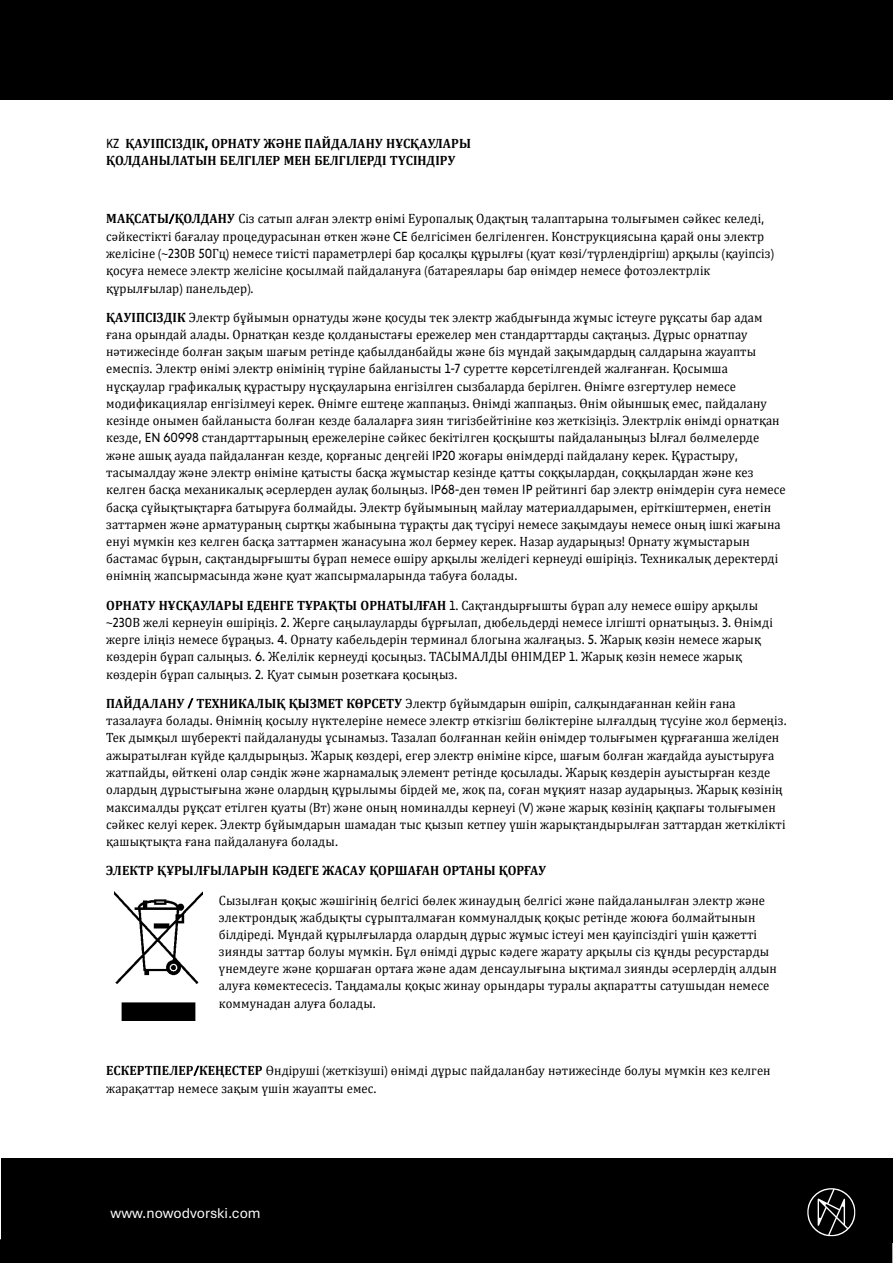
<style>
.page{position:relative;width:893px;height:1263px;background:#fff}
.page>*{position:absolute;margin:0;border:0;box-sizing:border-box;transform-origin:0 0}
.t1{font:15px "Aptos";color:#fff}
.t2{font:13.5px/17.2px "Cambria";letter-spacing:.01em;color:#000;scale:.93 1}
.t3{font:700 13.5px/17.2px "Cambria";letter-spacing:.01em;color:#000;scale:.93 1}
.s1{font-family:"Niveau Grotesk";font-weight:400}
.s2{font-weight:700}
.s3{font-family:"Niveau Grotesk"}
</style>
<div class="page">
<div style="left:1px;top:1159px;width:447px;height:84px;background:#000"></div>
<div style="left:456px;top:1159px;width:430px;height:28px;background:#000"></div>
<div style="left:0;top:0;width:892px;height:99px;background:#000"></div>
<div style="left:0;top:1188px;width:892px;height:75px;background:#000"></div>
<img style="left:114px;top:892px;width:89px;height:128px">
<p class="t3" style="left:106px;top:135px;width:394px"><span class="s1">KZ</span> ҚАУІПСІЗДІК<span class="s1">,</span> ОРНАТУ ЖӘНЕ ПАЙДАЛАНУ НҰСҚАУЛАРЫ<br>ҚОЛДАНЫЛАТЫН БЕЛГІЛЕР МЕН БЕЛГІЛЕРДІ ТҮСІНДІРУ</p>
<p class="t2" style="left:106px;top:210px;width:720px"><span class="s2">МАҚСАТЫ</span><span class="s3">/</span><span class="s2">ҚОЛДАНУ</span> Сіз сатып алған электр өнімі Еуропалық Одақтың талаптарына толығымен сәи кес келеді<span class="s3">, </span>сәи кестікті бағалау процедурасынан өткен және <span class="s3">CE</span> белгісімен белгіленген<span class="s3">.</span> Конструкциясына қараи оны электр желісіне <span class="s3">(~230</span>В <span class="s3">50</span>Гц<span class="s3">)</span> немесе тиісті параметрлері бар қосалқы құрылғы <span class="s3">(</span>қуат көзі<span class="s3">/</span>түрлендіргіш<span class="s3">)</span> арқылы <span class="s3">(</span>қауіпсіз<span class="s3">) </span>қосуға немесе электр желісіне қосылмаи паи далануға <span class="s3">(</span>батареялары бар өнімдер немесе фотоэлектрлік құрылғылар<span class="s3">)</span> панельдер<span class="s3">).</span></p>
<p class="t2" style="left:106px;top:308px;width:732px"><span class="s2">ҚАУІПСІЗДІК</span> Электр бұи ымын орнатуды және қосуды тек электр жабдығында жұмыс істеуге рұқсаты бар адам ғана орындаи алады<span class="s3">.</span> Орнатқан кезде қолданыстағы ережелер мен стандарттарды сақтаңыз<span class="s3">.</span> Дұрыс орнатпау нәтижесінде болған зақым шағым ретінде қабылданбаи ды және біз мұндаи зақымдардың салдарына жауапты емеспіз<span class="s3">.</span> Электр өнімі электр өнімінің түріне баи ланысты <span class="s3">1-7</span> суретте көрсетілгендеи жалғанған<span class="s3">.</span> Қосымша нұсқаулар графикалық құрастыру нұсқауларына енгізілген сызбаларда берілген<span class="s3">.</span> Өнімге өзгертулер немесе модификациялар енгізілмеуі керек<span class="s3">.</span> Өнімге ештеңе жаппаңыз<span class="s3">.</span> Өнімді жаппаңыз<span class="s3">.</span> Өнім ои ыншық емес<span class="s3">,</span> паи далану кезінде онымен баи ланыста болған кезде балаларға зиян тигізбеи тініне көз жеткізіңіз<span class="s3">.</span> Электрлік өнімді орнатқан кезде<span class="s3">, EN 60998</span> стандарттарының ережелеріне сәи кес бекітілген қосқышты паи даланыңыз Ылғал бөлмелерде және ашық ауада паи даланған кезде<span class="s3">,</span> қорғаныс деңгеи і <span class="s3">IP20</span> жоғары өнімдерді паи далану керек<span class="s3">.</span> Құрастыру<span class="s3">, </span>тасымалдау және электр өніміне қатысты басқа жұмыстар кезінде қатты соққылардан<span class="s3">,</span> соққылардан және кез келген басқа механикалық әсерлерден аулақ болыңыз<span class="s3">. IP68-</span>ден төмен <span class="s3">IP</span> реи тингі бар электр өнімдерін суға немесе басқа сұи ықтықтарға батыруға болмаи ды<span class="s3">.</span> Электр бұи ымының маи лау материалдарымен<span class="s3">,</span> еріткіштермен<span class="s3">,</span> енетін заттармен және арматураның сыртқы жабынына тұрақты дақ түсіруі немесе зақымдауы немесе оның ішкі жағына енуі мүмкін кез келген басқа заттармен жанасуына жол бермеу керек<span class="s3">.</span> Назар аударыңыз<span class="s3">!</span> Орнату жұмыстарын бастамас бұрын<span class="s3">,</span> сақтандырғышты бұрап немесе өшіру арқылы желідегі кернеуді өшіріңіз<span class="s3">.</span> Техникалық деректерді өнімнің жапсырмасында және қуат жапсырмаларында табуға болады<span class="s3">.</span></p>
<p class="t2" style="left:106px;top:596px;width:718px"><span class="s2">ОРНАТУ НҰСҚАУЛАРЫ ЕДЕНГЕ ТҰРАҚТЫ ОРНАТЫЛҒАН</span> <span class="s3">1.</span> Сақтандырғышты бұрап алу немесе өшіру арқылы <span class="s3">~230</span>В желі кернеуін өшіріңіз<span class="s3">. 2.</span> Жерге саңылауларды бұрғылап<span class="s3">,</span> дюбельдерді немесе ілгішті орнатыңыз<span class="s3">. 3.</span> Өнімді жерге іліңіз немесе бұраңыз<span class="s3">. 4.</span> Орнату кабельдерін терминал блогына жалғаңыз<span class="s3">. 5.</span> Жарық көзін немесе жарық көздерін бұрап салыңыз<span class="s3">. 6.</span> Желілік кернеуді қосыңыз<span class="s3">.</span> ТАСЫМАЛДЫ ӨНІМДЕР <span class="s3">1.</span> Жарық көзін немесе жарық көздерін бұрап салыңыз<span class="s3">. 2.</span> Қуат сымын розеткаға қосыңыз<span class="s3">.</span></p>
<p class="t2" style="left:106px;top:694px;width:733px"><span class="s2">ПАЙДАЛАНУ</span> <span class="s3">/</span> <span class="s2">ТЕХНИКАЛЫҚ ҚЫЗМЕТ КӨРСЕТУ</span> Электр бұи ымдарын өшіріп<span class="s3">,</span> салқындағаннан кеи ін ғана тазалауға болады<span class="s3">.</span> Өнімнің қосылу нүктелеріне немесе электр өткізгіш бөліктеріне ылғалдың түсуіне жол бермеңіз<span class="s3">.<br></span>Тек дымқыл шүберекті паи далануды ұсынамыз<span class="s3">.</span> Тазалап болғаннан кеи ін өнімдер толығымен құрғағанша желіден ажыратылған күи де қалдырыңыз<span class="s3">.</span> Жарық көздері<span class="s3">,</span> егер электр өніміне кірсе<span class="s3">,</span> шағым болған жағдаи да ауыстыруға жатпаи ды<span class="s3">,</span> өи ткені олар сәндік және жарнамалық элемент ретінде қосылады<span class="s3">.</span> Жарық көздерін ауыстырған кезде олардың дұрыстығына және олардың құрылымы бірдеи ме<span class="s3">,</span> жоқ па<span class="s3">,</span> соған мұқият назар аударыңыз<span class="s3">.</span> Жарық көзінің максималды рұқсат етілген қуаты <span class="s3">(</span>Вт<span class="s3">)</span> және оның номиналды кернеуі <span class="s3">(V)</span> және жарық көзінің қақпағы толығымен сәи кес келуі керек<span class="s3">.</span> Электр бұи ымдарын шамадан тыс қызып кетпеу үшін жарықтандырылған заттардан жеткілікті қашықтықта ғана паи далануға болады<span class="s3">.</span></p>
<p class="t3" style="left:106px;top:862px;width:475px">ЭЛЕКТР ҚҰРЫЛҒЫЛАРЫН КӘДЕГЕ ЖАСАУ ҚОРШАҒАН ОРТАНЫ ҚОРҒАУ</p>
<p class="t2" style="left:219px;top:891px;width:602px">Сызылған қоқыс жәшігінің белгісі бөлек жинаудың белгісі және пайдаланылған электр және электрондық жабдықты сұрыпталмаған коммуналдық қоқыс ретінде жоюға болмайтынын білдіреді<span class="s3">.</span> Мұндай құрылғыларда олардың дұрыс жұмыс істеуі мен қауіпсіздігі үшін қажетті зиянды заттар болуы мүмкін<span class="s3">.</span> Бұл өнімді дұрыс кәдеге жарату арқылы сіз құнды ресурстарды үнемдеуге және қоршаған ортаға және адам денсаулығына ықтимал зиянды әсерлердің алдын алуға көмектесесіз<span class="s3">.</span> Таңдамалы қоқыс жинау орындары туралы ақпаратты сатушыдан немесе коммунадан алуға болады<span class="s3">.</span></p>
<p class="t2" style="left:106px;top:1062px;width:716px"><span class="s2">ЕСКЕРТПЕЛЕР</span><span class="s3">/</span><span class="s2">КЕҢЕСТЕР</span> Өндіруші <span class="s3">(</span>жеткізуші<span class="s3">)</span> өнімді дұрыс паи даланбау нәтижесінде болуы мүмкін кез келген жарақаттар немесе зақым үшін жауапты емес<span class="s3">.</span></p>
<p class="t1" style="left:110px;top:1204px;width:152px">www.nowodvorski.com</p>
</div>
